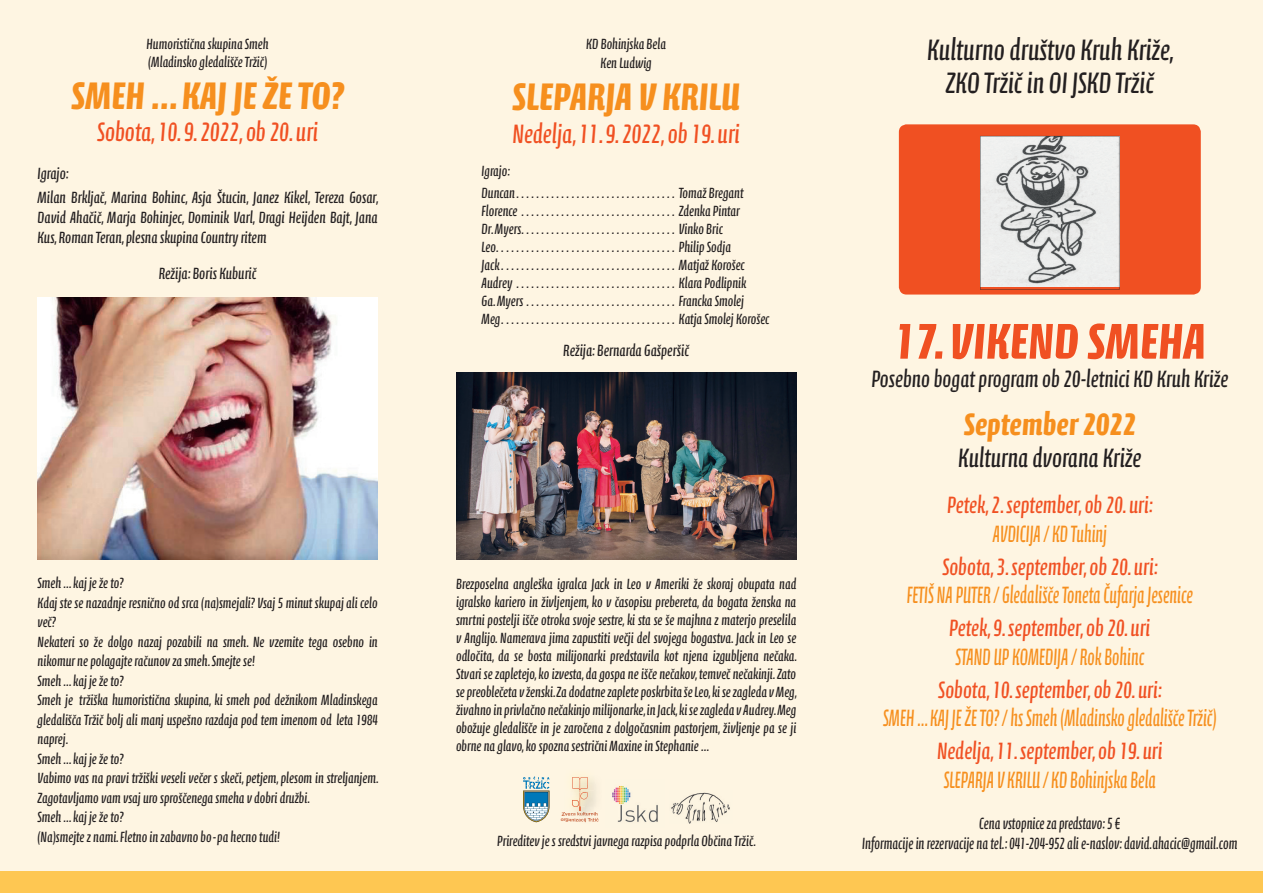
<style>
.page{position:relative;width:1263px;height:893px;background:#fef5e2}
.page>*{position:absolute;margin:0;border:0;box-sizing:border-box;transform-origin:0 0}
.t1{font:700 51px "Calcite Pro";color:#f05022}
.t2{font:700 39px "Calcite Pro";color:#f68f1e}
.t3{font:700 31.5px "Calcite Pro";color:#f68f1e}
.t4{font:30px/33px "Calcite Pro";color:#231f20;text-align:center}
.t5{font:27px "Calcite Pro";color:#f05022}
.t6{font:27px "Calcite Pro";color:#231f20}
.t7{font:24px "Calcite Pro";color:#f68f1e;scale:.82 1}
.t8{font:24px "Calcite Pro";color:#f05022}
.t9{font:24px "Calcite Pro";color:#231f20}
.t10{font:16.5px/24px "Calcite Pro";color:#231f20}
.t11{font:16.5px/19.8px "Calcite Pro";color:#231f20;text-align:center;scale:.92 1}
.t12{font:15px/18px "Calcite Pro";color:#231f20}
</style>
<div class="page">
<div style="left:899px;top:124px;width:302px;height:171px;background:#f05022;border-radius:8px"></div>
<svg style="left:980px;top:136px;width:139px;height:154px;background:#d0cfcd"></svg>
<div style="left:0;top:871px;width:1263px;height:22px;background:#fec752"></div>
<svg style="left:523px;top:776px;width:26px;height:46px"></svg>
<img style="left:612px;top:786px;width:46px;height:36px">
<img style="left:671px;top:792px;width:59px;height:31px">
<img style="left:456px;top:372px;width:340px;height:188px">
<img style="left:38px;top:297px;width:340px;height:263px">
<img style="left:570px;top:819px;width:29px;height:3px">
<svg style="left:564px;top:777px;width:34px;height:43px"></svg>
<p class="t12" style="left:147px;top:35px;width:124px">Humoristična skupina Smeh (Mladinsko gledališče Tržič)</p>
<h2 class="t2" style="left:71px;top:73px;width:274px">SMEH … KAJ JE ŽE TO?</h2>
<h3 class="t5" style="left:97px;top:117px;width:222px">Sobota, 10. 9. 2022, ob 20. uri</h3>
<p class="t10" style="left:38px;top:162px;width:343px">Igrajo:<br>Milan Brkljač, Marina Bohinc, Asja Štucin, Janez Kikel, Tereza Gosar,</p>
<p class="t10" style="left:38px;top:208px;width:342px;line-height:19.8px">David Ahačič, Marja Bohinjec, Dominik Varl, Dragi Heijden Bajt, Jana<br>Kus, Roman Teran, plesna skupina Country ritem</p>
<p class="t10" style="left:159px;top:262px;width:99px">Režija: Boris Kuburič</p>
<p class="t12" style="left:38px;top:574px;width:343px;line-height:19.5px">Smeh … kaj je že to?<br>Kdaj ste se nazadnje resnično od srca (na)smejali? Vsaj 5 minut skupaj ali celo več?<br>Nekateri so že dolgo nazaj pozabili na smeh. Ne vzemite tega osebno in nikomur ne polagajte računov za smeh. Smejte se!<br>Smeh … kaj je že to?<br>Smeh je tržiška humoristična skupina, ki smeh pod dežnikom Mladinskega gledališča Tržič bolj ali manj uspešno razdaja pod tem imenom od leta 1984 naprej.<br>Smeh … kaj je že to?<br>Vabimo vas na pravi tržiški veseli večer s skeči, petjem, plesom in streljanjem.<br>Zagotavljamo vam vsaj uro sproščenega smeha v dobri družbi.<br>Smeh … kaj je že to?<br>(Na)smejte z nami. Fletno in zabavno bo - pa hecno tudi!</p>
<p class="t12" style="left:586px;top:34px;width:81px;line-height:19.5px;text-align:center">KD Bohinjska Bela<br>Ken Ludwig</p>
<h2 class="t2" style="left:512px;top:74px;width:230px">SLEPARJA V KRILU</h2>
<h3 class="t5" style="left:512px;top:118px;width:229px">Nedelja, 11. 9. 2022, ob 19. uri</h3>
<p class="t12" style="left:482px;top:160px;width:263px;line-height:22.2px">Igrajo:<br>Duncan . . . . . . . . . . . . . . . . . . . . . . . . . . . . . . . . Tomaž Bregant</p>
<p class="t12" style="left:482px;top:202px;width:289px">Florence . . . . . . . . . . . . . . . . . . . . . . . . . . . . . . . Zdenka Pintar<br>Dr. Myers. . . . . . . . . . . . . . . . . . . . . . . . . . . . . . . Vinko Bric<br>Leo . . . . . . . . . . . . . . . . . . . . . . . . . . . . . . . . . . . . Philip Sodja<br>Jack . . . . . . . . . . . . . . . . . . . . . . . . . . . . . . . . . . . Matjaž Korošec Audrey . . . . . . . . . . . . . . . . . . . . . . . . . . . . . . . . Klara Podlipnik<br>Ga. Myers . . . . . . . . . . . . . . . . . . . . . . . . . . . . . . Francka Smolej<br>Meg . . . . . . . . . . . . . . . . . . . . . . . . . . . . . . . . . . . Katja Smolej Korošec</p>
<p class="t10" style="left:563px;top:338px;width:127px">Režija: Bernarda Gašperšič</p>
<p class="t12" style="left:456px;top:575px;width:343px;text-align:justify">Brezposelna angleška igralca Jack in Leo v Ameriki že skoraj obupata nad igralsko kariero in življenjem, ko v časopisu prebereta, da bogata ženska na smrtni postelji išče otroka svoje sestre, ki sta se še majhna z materjo preselila v Anglijo. Namerava jima zapustiti večji del svojega bogastva. Jack in Leo se odločita, da se bosta milijonarki predstavila kot njena izgubljena nečaka.<br>Stvari se zapletejo, ko izvesta, da gospa ne išče nečakov, temveč nečakinji. Zato se preoblečeta v ženski.Za dodatne zaplete poskrbita še Leo,ki se zagleda v Meg, živahno in privlačno nečakinjo milijonarke, in Jack,ki se zagleda v Audrey.Meg obožuje gledališče in je zaročena z dolgočasnim pastorjem, življenje pa se ji obrne na glavo, ko spozna sestrični Maxine in Stephanie …</p>
<p class="t12" style="left:497px;top:832px;width:260px">Prireditev je s sredstvi javnega razpisa podprla Občina Tržič.</p>
<h3 class="t4" style="left:927px;top:34px;width:249px">Kulturno društvo Kruh Križe,<br>ZKO Tržič in OI JSKD Tržič</h3>
<h1 class="t1" style="left:894px;top:312px;width:313px">17. VIKEND SMEHA</h1>
<h3 class="t9" style="left:871px;top:366px;width:358px">Posebno bogat program ob 20-letnici KD Kruh Križe</h3>
<h3 class="t3" style="left:964px;top:406px;width:174px">September 2022</h3>
<h3 class="t6" style="left:958px;top:443px;width:185px">Kulturna dvorana Križe</h3>
<h3 class="t8" style="left:947px;top:491px;width:208px">Petek, 2. september, ob 20. uri:</h3>
<h3 class="t7" style="left:993px;top:520px;width:141px">AVDICIJA / KD Tuhinj</h3>
<h3 class="t8" style="left:942px;top:553px;width:218px">Sobota, 3. september, ob 20. uri:</h3>
<h3 class="t7" style="left:907px;top:581px;width:350px">FETIŠ NA PUTER / Gledališče Toneta Čufarja Jesenice</h3>
<h3 class="t8" style="left:949px;top:614px;width:203px">Petek, 9. september, ob 20. uri</h3>
<h3 class="t7" style="left:955px;top:643px;width:232px">STAND UP KOMEDIJA / Rok Bohinc</h3>
<h3 class="t8" style="left:938px;top:676px;width:226px">Sobota, 10. september, ob 20. uri:</h3>
<h3 class="t7" style="left:883px;top:704px;width:408px">SMEH … KAJ JE ŽE TO? / hs Smeh (Mladinsko gledališče Tržič)</h3>
<h3 class="t8" style="left:937px;top:737px;width:227px">Nedelja, 11. september, ob 19. uri</h3>
<h3 class="t7" style="left:944px;top:766px;width:260px">SLEPARJA V KRILU / KD Bohinjska Bela</h3>
<p class="t11" style="left:862px;top:814px;width:409px">Cena vstopnice za predstavo: 5 €<br>Informacije in rezervacije na tel.: 041-204-952 ali e-naslov: david.ahacic@gmail.com</p>
</div>
